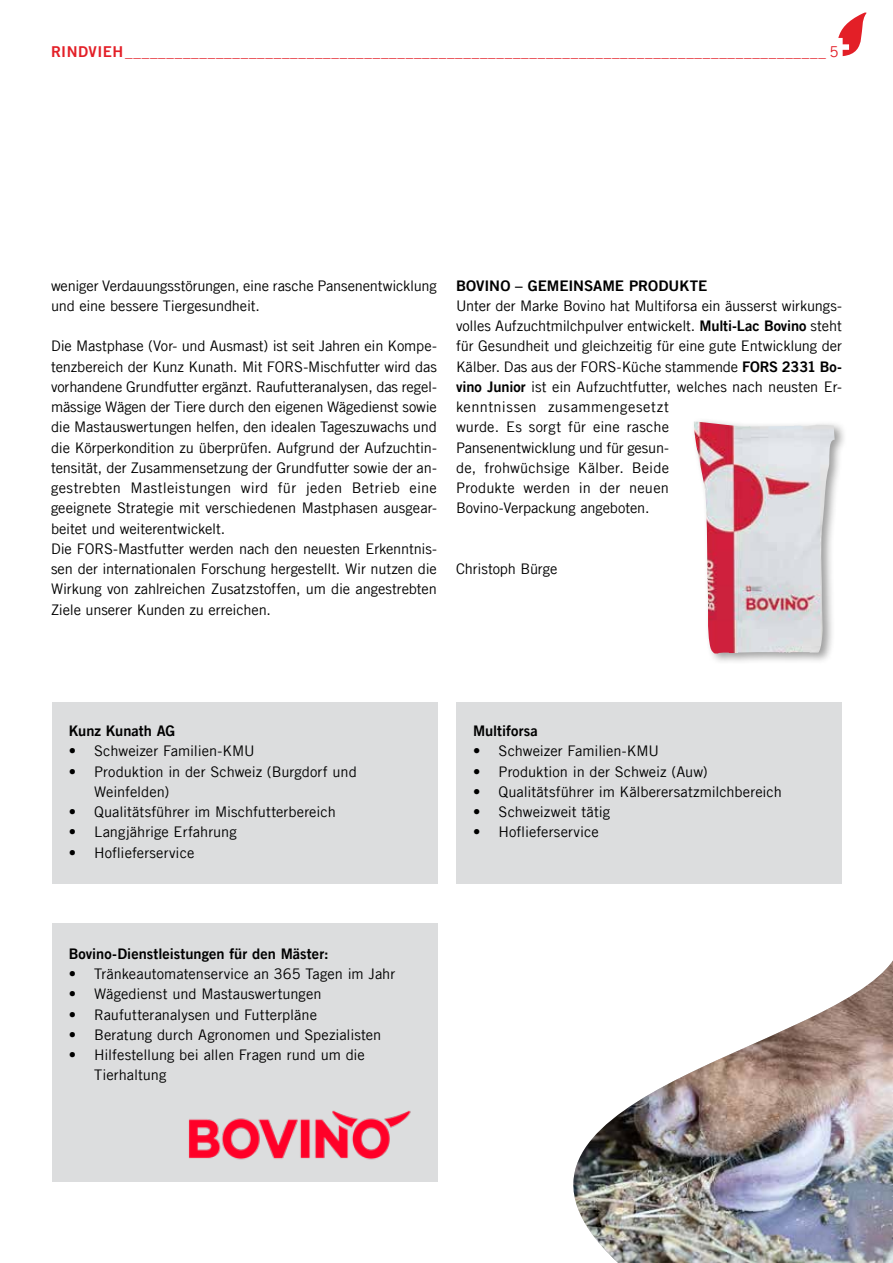
<style>
.page{position:relative;width:893px;height:1263px;background:#fff}
.page>*{position:absolute;margin:0;border:0;box-sizing:border-box;transform-origin:0 0}
.t1{font:15px "Trade Gothic LT Com";color:#e31f27}
.t2{font:14.7px/20.2px "Trade Gothic LT Com";letter-spacing:-.005em;color:#000}
.t3{font:14.7px "Trade Gothic LT Com Bd 2";color:#000}
.s1{font-family:"Trade Gothic LT Com Bd 2"}
</style>
<div class="page">
<svg style="left:838px;top:12px;width:29px;height:44px"></svg>
<img style="left:573px;top:960px;width:320px;height:303px">
<div style="left:52px;top:923px;width:386px;height:259px;background:#dcddde"></div>
<div style="left:52px;top:702px;width:386px;height:182px;background:#dcddde"></div>
<div style="left:456px;top:702px;width:386px;height:182px;background:#dcddde"></div>
<img style="left:188px;top:1110px;width:223px;height:50px">
<div style="left:691px;top:418px;width:155px;height:247px;background:#000;opacity:.38"></div>
<img style="left:694px;top:422px;width:141px;height:231px">
<p class="t1" style="left:51px;top:43px;width:789px"><span class="s1">RINDVIEH</span>_____________________________________________________________________________________ 5</p>
<p class="t2" style="left:51px;top:275px;width:387px">weniger Verdauungsstörungen, eine rasche Pansenentwicklung und eine bessere Tiergesundheit.</p>
<p class="t2" style="left:51px;top:336px;width:387px">Die Mastphase (Vor- und Ausmast) ist seit Jahren ein Kompe&shy;tenzbereich der Kunz Kunath. Mit FORS-Mischfutter wird das vorhandene Grundfutter ergänzt. Raufutteranalysen, das regel&shy;mässige Wägen der Tiere durch den eigenen Wägedienst sowie die Mastauswertungen helfen, den idealen Tageszuwachs und die Körperkondition zu überprüfen. Aufgrund der Aufzuchtin&shy;tensität, der Zusammensetzung der Grundfutter sowie der an&shy;gestrebten Mastleistungen wird für jeden Betrieb eine geeignete Strategie mit verschiedenen Mastphasen ausgear&shy;beitet und weiterentwickelt.<br>Die FORS-Mastfutter werden nach den neuesten Erkenntnis&shy;sen der internationalen Forschung hergestellt. Wir nutzen die Wirkung von zahlreichen Zusatzstoffen, um die angestrebten Ziele unserer Kunden zu erreichen.</p>
<p class="t3" style="left:456px;top:276px;width:253px">BOVINO – GEMEINSAME PRODUKTE</p>
<p class="t2" style="left:456px;top:295px;width:387px">Unter der Marke Bovino hat Multiforsa ein äusserst wirkungs&shy;volles Aufzuchtmilchpulver entwickelt. <span class="s1">Multi-Lac Bovino</span> steht für Gesundheit und gleichzeitig für eine gute Entwicklung der Kälber. Das aus der FORS-Küche stammende <span class="s1">FORS 2331 Bo&shy;vino Junior</span> ist ein Aufzuchtfutter, welches nach neusten Er&shy;kenntnissen zusammengesetzt<br>wurde. Es sorgt für eine rasche<br>Pansenentwicklung und für gesun-<br>de, frohwüchsige Kälber. Beide<br>Produkte werden in der neuen<br>Bovino-Verpackung angeboten.</p>
<p class="t2" style="left:456px;top:559px;width:103px">Christoph Bürge</p>
<p class="t3" style="left:69px;top:722px;width:108px">Kunz Kunath AG</p>
<p class="t2" style="left:69px;top:741px;width:188px"><span class="s1">•</span> Schweizer Familien-KMU</p>
<p class="t2" style="left:94px;top:761px;width:264px;text-indent:-26px">• Produktion in der Schweiz (Burgdorf und<br>Weinfelden)</p>
<p class="t2" style="left:69px;top:802px;width:269px">• Qualitätsführer im Mischfutterbereich</p>
<p class="t2" style="left:69px;top:822px;width:170px">• Langjährige Erfahrung</p>
<p class="t2" style="left:69px;top:842px;width:127px">• Hoflieferservice</p>
<p class="t3" style="left:69px;top:944px;width:261px">Bovino-Dienstleistungen für den Mäster:</p>
<p class="t2" style="left:69px;top:964px;width:328px"><span class="s1">•</span> Tränkeautomatenservice an 365 Tagen im Jahr</p>
<p class="t2" style="left:69px;top:984px;width:254px">• Wägedienst und Mastauswertungen</p>
<p class="t2" style="left:69px;top:1004px;width:250px">• Raufutteranalysen und Futterpläne</p>
<p class="t2" style="left:69px;top:1024px;width:314px">• Beratung durch Agronomen und Spezialisten</p>
<p class="t2" style="left:94px;top:1045px;width:272px;text-indent:-26px">• Hilfestellung bei allen Fragen rund um die<br>Tierhaltung</p>
<p class="t3" style="left:473px;top:722px;width:66px">Multiforsa</p>
<p class="t2" style="left:473px;top:741px;width:188px"><span class="s1">•</span> Schweizer Familien-KMU</p>
<p class="t2" style="left:473px;top:761px;width:236px">• Produktion in der Schweiz (Auw)</p>
<p class="t2" style="left:473px;top:781px;width:310px">• Qualitätsführer im Kälberersatzmilchbereich</p>
<p class="t2" style="left:473px;top:802px;width:139px">• Schweizweit tätig</p>
<p class="t2" style="left:473px;top:822px;width:127px">• Hoflieferservice</p>
</div>
